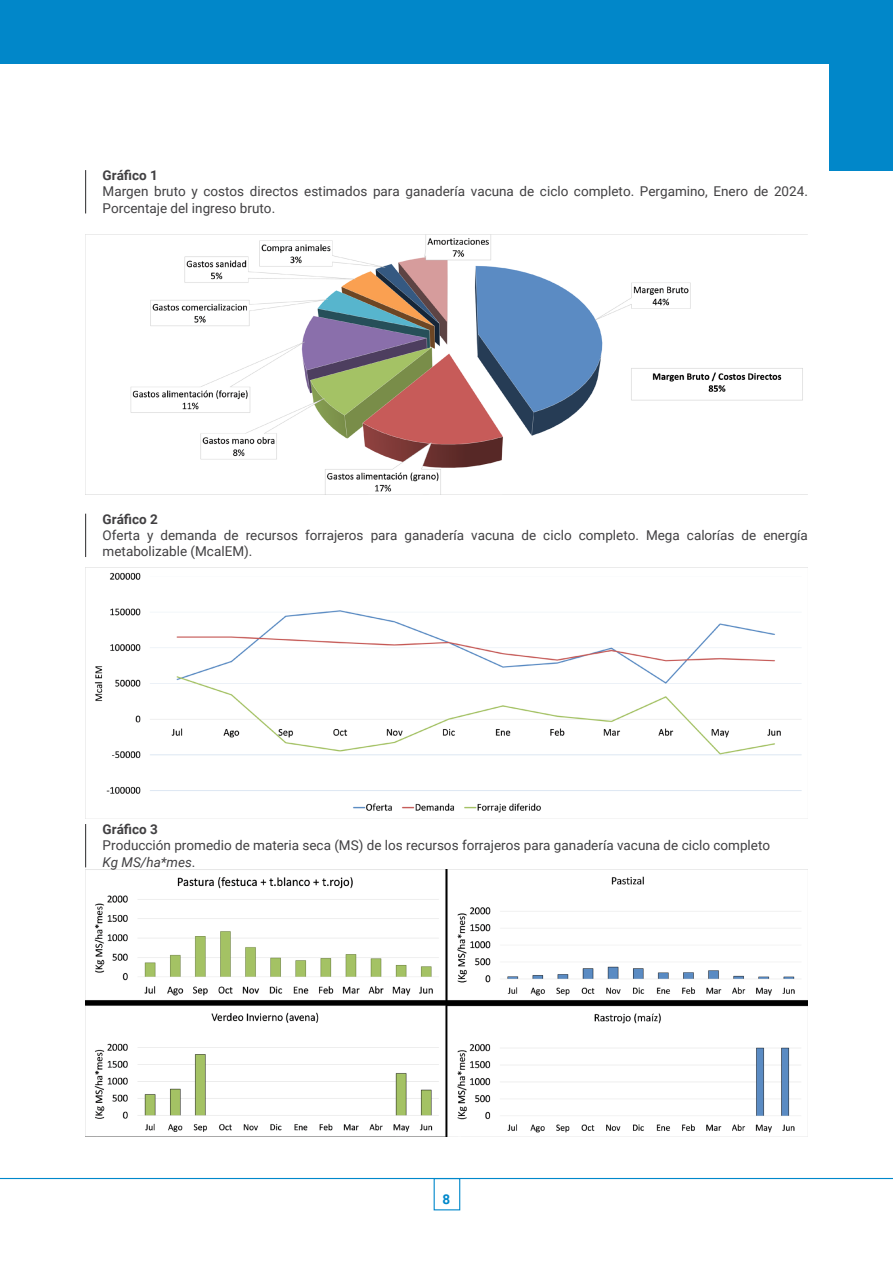
<style>
.page{position:relative;width:893px;height:1263px;background:#fff}
.page>*{position:absolute;margin:0;border:0;box-sizing:border-box;transform-origin:0 0}
.t1{font:13.5px/16.2px "Roboto";color:#414042}
.t2{font:700 13.5px "Roboto";color:#414042}
.t3{font:700 13.5px "Roboto";color:#0088cb}
.s1{font-style:italic}
</style>
<div class="page">
<hr style="left:0;top:1178px;width:893px;height:1px;background:#0088cb">
<div style="left:434px;top:1178px;width:26px;height:32px;border:1px solid #0088cb"></div>
<div style="left:829px;top:2px;width:64px;height:168px;background:#0187c9"></div>
<div style="left:0;top:0;width:893px;height:64px;background:#0187c9"></div>
<hr style="left:85px;top:170px;width:1px;height:43px;background:#414042">
<img style="left:85px;top:234px;width:723px;height:261px">
<hr style="left:85px;top:514px;width:1px;height:43px;background:#414042">
<img style="left:85px;top:567px;width:723px;height:251px">
<img style="left:85px;top:870px;width:723px;height:266px">
<hr style="left:85px;top:824px;width:1px;height:43px;background:#414042">
<p class="t2" style="left:103px;top:166px;width:57px">Gráfico 1</p>
<p class="t1" style="left:103px;top:183px;width:707px">Margen bruto y costos directos estimados para ganadería vacuna de ciclo completo. Pergamino, Enero de 2024.<br>Porcentaje del ingreso bruto.</p>
<p class="t2" style="left:103px;top:509px;width:57px">Gráfico 2</p>
<p class="t1" style="left:103px;top:527px;width:707px">Oferta y demanda de recursos forrajeros para ganadería vacuna de ciclo completo. Mega calorías de energía metabolizable (McalEM).</p>
<p class="t2" style="left:103px;top:820px;width:57px">Gráfico 3</p>
<p class="t1" style="left:103px;top:837px;width:669px">Producción promedio de materia seca (MS) de los recursos forrajeros para ganadería vacuna de ciclo completo<br><span class="s1">Kg MS/ha*mes</span>.</p>
<p class="t3" style="left:443px;top:1190px;width:9px">8</p>
</div>
